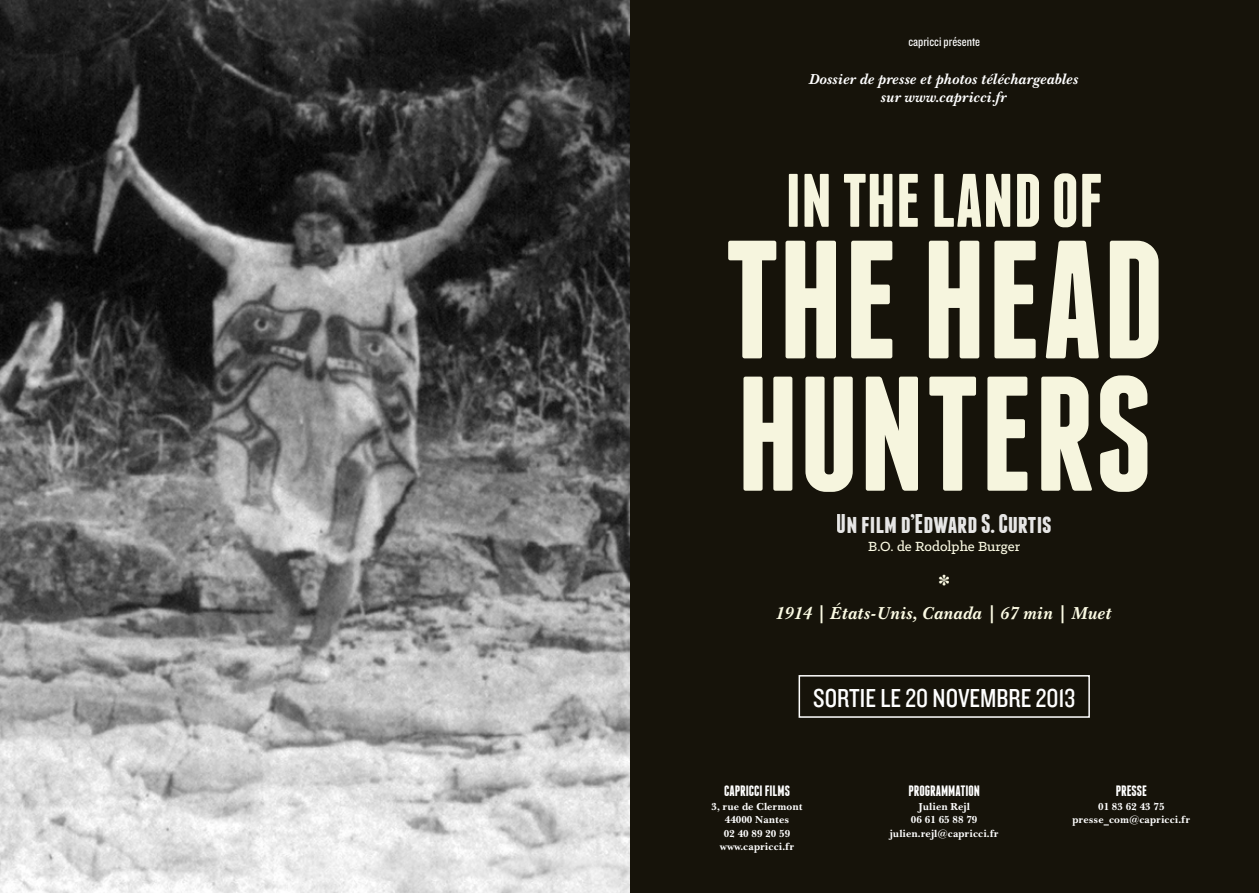
<style>
.page{position:relative;width:1259px;height:893px;background:#fff}
.page>*{position:absolute;margin:0;border:0;box-sizing:border-box;transform-origin:0 0}
.t1{font:700 168.15px "Franchise";color:#fcfbe4}
.t2{font:700 163.05px "Franchise";color:#fcfbe4}
.t3{font:700 75.6px "Franchise";color:#fcfbe4}
.t4{font:700 27px "Franchise";color:#fff}
.t5{font:27px "Knockout HTF29 Junior Liteweight";color:#fff}
.t6{font:700 25.5px "Baskerville No 2 BT";color:#fcfbe4}
.t7{font:italic 700 18px "Baskerville No 2 BT";color:#fcfbe4}
.t8{font:italic 700 15px/18px "Baskerville No 2 BT";color:#fff;text-align:center}
.t9{font:700 15px "Franchise";color:#fff}
.t10{font:500 15px "Klinic Slab";color:#fcfbe4}
.t11{font:13.5px "Knockout HTF29 Junior Liteweight";color:#fff}
.t12{font:700 10.5px/13.5px "Baskerville No 2 BT";color:#fff;text-align:center}
</style>
<div class="page">
<div style="left:629px;top:0;width:630px;height:893px;background:#16130a"></div>
<img style="left:0;top:0;width:629px;height:893px">
<div style="left:798px;top:675px;width:292px;height:43px;border:2px solid #fff"></div>
<p class="t11" style="left:908px;top:35px;width:73px">CAPRICCI PRÉSENTE</p>
<h3 class="t8" style="left:809px;top:70px;width:271px">Dossier de presse et photos téléchargeables sur www.capricci.fr</h3>
<h3 class="t3" style="left:785px;top:165px;width:319px">IN THE LAND OF</h3>
<h1 class="t1" style="left:724px;top:221px;width:442px">THE HEAD</h1>
<h2 class="t2" style="left:736px;top:358px;width:418px">HUNTERS</h2>
<h3 class="t4" style="left:836px;top:511px;width:216px">UN FILM D’EDWARD S. CURTIS</h3>
<h3 class="t10" style="left:868px;top:537px;width:153px">B.O. de Rodolphe Burger</h3>
<h3 class="t6" style="left:938px;top:567px;width:14px">*</h3>
<h3 class="t7" style="left:776px;top:602px;width:338px">1914 | États-Unis, Canada | 67 min | Muet</h3>
<h3 class="t5" style="left:813px;top:684px;width:264px">SORTIE LE 20 NOVEMBRE 2013</h3>
<h3 class="t9" style="left:724px;top:784px;width:67px">CAPRICCI FILMS</h3>
<p class="t12" style="left:711px;top:799px;width:93px">3, rue de Clermont<br>44000 Nantes<br>02 40 89 20 59 www.capricci.fr</p>
<h3 class="t9" style="left:908px;top:784px;width:73px">PROGRAMMATION</h3>
<p class="t12" style="left:889px;top:799px;width:111px">Julien Rejl<br>06 61 65 88 79 julien.rejl@capricci.fr</p>
<h3 class="t9" style="left:1115px;top:784px;width:33px">PRESSE</h3>
<p class="t12" style="left:1072px;top:799px;width:119px">01 83 62 43 75 presse_com@capricci.fr</p>
</div>
